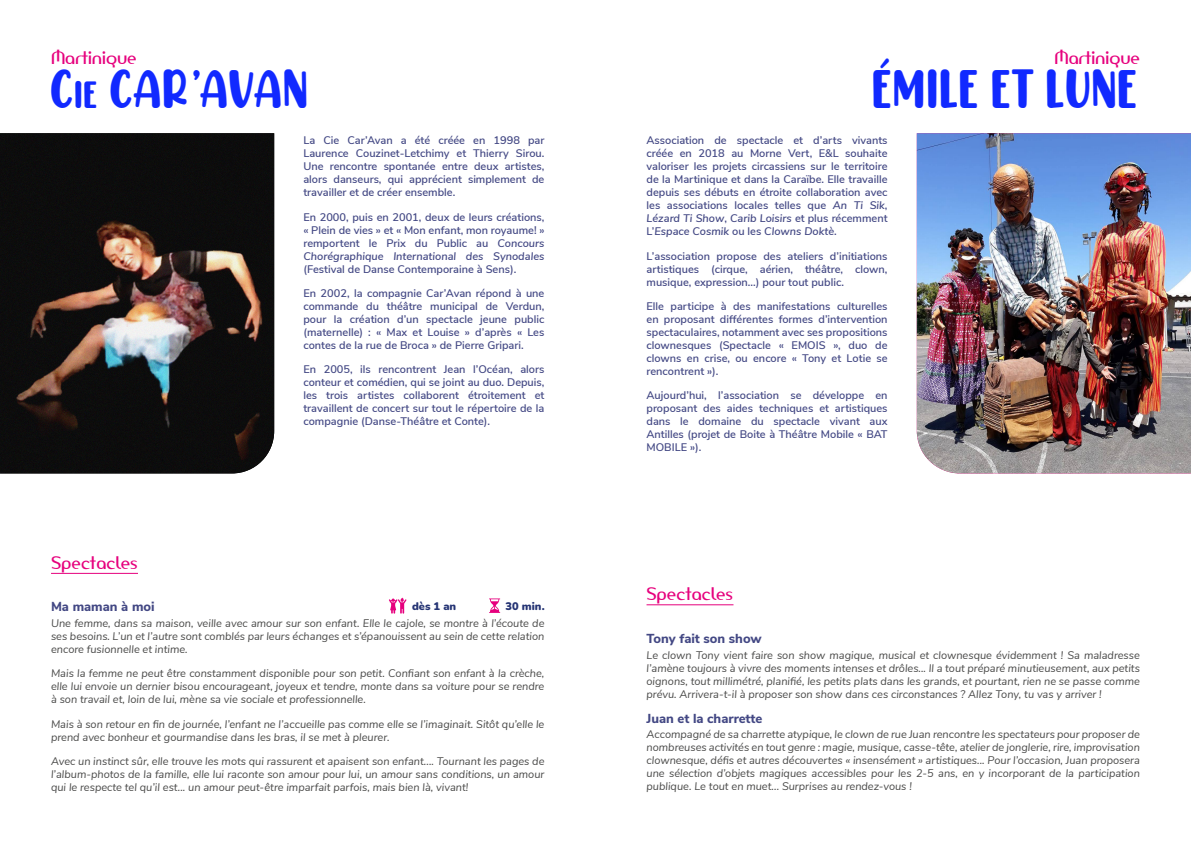
<style>
.page{position:relative;width:1191px;height:842px;background:#fff}
.page>*{position:absolute;margin:0;border:0;box-sizing:border-box;transform-origin:0 0}
.t1{font:45px "CHICKEN Pie Height";color:#1129ff}
.t2{font:17px "Amerika Sans";color:#e6007d}
.t3{font:800 13px "Nunito Sans";color:#434884}
.t4{font:italic 11px/13px "Nunito Sans";color:#4a4a49;text-align:justify}
.t5{font:600 11px/13px "Nunito Sans";color:#434884;text-align:justify}
.t6{font:900 11px "Nunito";color:#253474}
.s1{font-size:31.5px}
.s2{font-style:italic}
</style>
<div class="page">
<img style="left:0;top:133px;width:274px;height:340px">
<hr style="left:51px;top:573px;width:87px;height:1px;background:#e6007d">
<svg style="left:389px;top:598px;width:17px;height:16px"></svg>
<svg style="left:489px;top:598px;width:11px;height:15px"></svg>
<img style="left:916px;top:133px;width:275px;height:340px">
<hr style="left:646px;top:604px;width:87px;height:1px;background:#e6007d">
<h2 class="t2" style="left:51px;top:47px;width:87px">Martinique</h2>
<h1 class="t1" style="left:51px;top:52px;width:232px">C<span class="s1">ie</span> CAR ’AVAN</h1>
<p class="t5" style="left:303px;top:133px;width:242px">La Cie Car’Avan a été créée en 1998 par Laurence Couzinet-Letchimy et Thierry Sirou.<br>Une rencontre spontanée entre deux artistes, alors danseurs, qui apprécient simplement de travailler et de créer ensemble.</p>
<p class="t5" style="left:303px;top:210px;width:242px">En 2000, puis en 2001, deux de leurs créations, « Plein de vies » et « Mon enfant, mon royaume! » remportent le Prix du Public au <span class="s2">Concours Chorégraphique International des Synodales</span></p>
<p class="t5" style="left:303px;top:262px;width:214px">(Festival de Danse Contemporaine à Sens).</p>
<p class="t5" style="left:303px;top:286px;width:242px">En 2002, la compagnie Car’Avan répond à une commande du théâtre municipal de Verdun, pour la création d’un spectacle jeune public (maternelle) : « Max et Louise » d’après « Les contes de la rue de Broca » de Pierre Gripari.</p>
<p class="t5" style="left:303px;top:362px;width:242px">En 2005, ils rencontrent Jean l’Océan, alors conteur et comédien, qui se joint au duo. Depuis, les trois artistes collaborent étroitement et travaillent de concert sur tout le répertoire de la compagnie (Danse-Théâtre et Conte).</p>
<h2 class="t2" style="left:51px;top:552px;width:88px">Spectacles</h2>
<p class="t3" style="left:51px;top:597px;width:105px">Ma maman à moi</p>
<p class="t4" style="left:51px;top:616px;width:495px">Une femme, dans sa maison, veille avec amour sur son enfant. Elle le cajole, se montre à l’écoute de ses besoins. L’un et l’autre sont comblés par leurs échanges et s’épanouissent au sein de cette relation encore fusionnelle et intime.</p>
<p class="t4" style="left:51px;top:666px;width:495px">Mais la femme ne peut être constamment disponible pour son petit. Confiant son enfant à la crèche, elle lui envoie un dernier bisou encourageant, joyeux et tendre, monte dans sa voiture pour se rendre à son travail et, loin de lui, mène sa vie sociale et professionnelle.</p>
<p class="t4" style="left:51px;top:717px;width:495px">Mais à son retour en fin de journée, l’enfant ne l’accueille pas comme elle se l’imaginait. Sitôt qu’elle le prend avec bonheur et gourmandise dans les bras, il se met à pleurer.</p>
<p class="t4" style="left:51px;top:754px;width:495px">Avec un instinct sûr, elle trouve les mots qui rassurent et apaisent son enfant.... Tournant les pages de l’album-photos de la famille, elle lui raconte son amour pour lui, un amour sans conditions, un amour qui le respecte tel qu’il est... un amour peut-être imparfait parfois, mais bien là, vivant!</p>
<p class="t6" style="left:412px;top:598px;width:46px">dès 1 an</p>
<p class="t6" style="left:505px;top:598px;width:41px">30 min.</p>
<h2 class="t2" style="left:1054px;top:47px;width:87px">Martinique</h2>
<h1 class="t1" style="left:873px;top:52px;width:242px">ÉMILE ET LUNE</h1>
<p class="t5" style="left:646px;top:133px;width:242px">Association de spectacle et d’arts vivants créée en 2018 au Morne Vert, E&amp;L souhaite valoriser les projets circassiens sur le territoire de la Martinique et dans la Caraïbe. Elle travaille depuis ses débuts en étroite collaboration avec les associations locales telles que <span class="s2">An Ti Sik</span>, <span class="s2">Lézard Ti Show</span>, <span class="s2">Carib Loisirs</span> et plus récemment L’<span class="s2">Espace Cosmik</span> ou les <span class="s2">Clowns Doktè</span>.</p>
<p class="t5" style="left:646px;top:249px;width:242px">L’association propose des ateliers d’initiations artistiques (cirque, aérien, théâtre, clown, musique, expression...) pour tout public.</p>
<p class="t5" style="left:646px;top:299px;width:242px">Elle participe à des manifestations culturelles en proposant différentes formes d’intervention spectaculaires, notamment avec ses propositions clownesques (Spectacle « EMOIS », duo de clowns en crise, ou encore « Tony et Lotie se rencontrent »).</p>
<p class="t5" style="left:646px;top:388px;width:242px">Aujourd’hui, l’association se développe en proposant des aides techniques et artistiques dans le domaine du spectacle vivant aux Antilles (projet de Boite à Théâtre Mobile « BAT MOBILE »).</p>
<h2 class="t2" style="left:646px;top:583px;width:88px">Spectacles</h2>
<p class="t3" style="left:646px;top:629px;width:117px">Tony fait son show</p>
<p class="t4" style="left:646px;top:648px;width:495px">Le clown Tony vient faire son show magique, musical et clownesque évidemment ! Sa maladresse l’amène toujours à vivre des moments intenses et drôles... Il a tout préparé minutieusement, aux petits oignons, tout millimétré, planifié, les petits plats dans les grands, et pourtant, rien ne se passe comme prévu. Arrivera-t-il à proposer son show dans ces circonstances ? Allez Tony, tu vas y arriver !</p>
<p class="t3" style="left:646px;top:708px;width:117px">Juan et la charrette</p>
<p class="t4" style="left:646px;top:727px;width:495px">Accompagné de sa charrette atypique, le clown de rue Juan rencontre les spectateurs pour proposer de nombreuses activités en tout genre : magie, musique, casse-tête, atelier de jonglerie, rire, improvisation clownesque, défis et autres découvertes « insensément » artistiques... Pour l’occasion, Juan proposera une sélection d’objets magiques accessibles pour les 2-5 ans, en y incorporant de la participation publique. Le tout en muet... Surprises au rendez-vous !</p>
</div>
